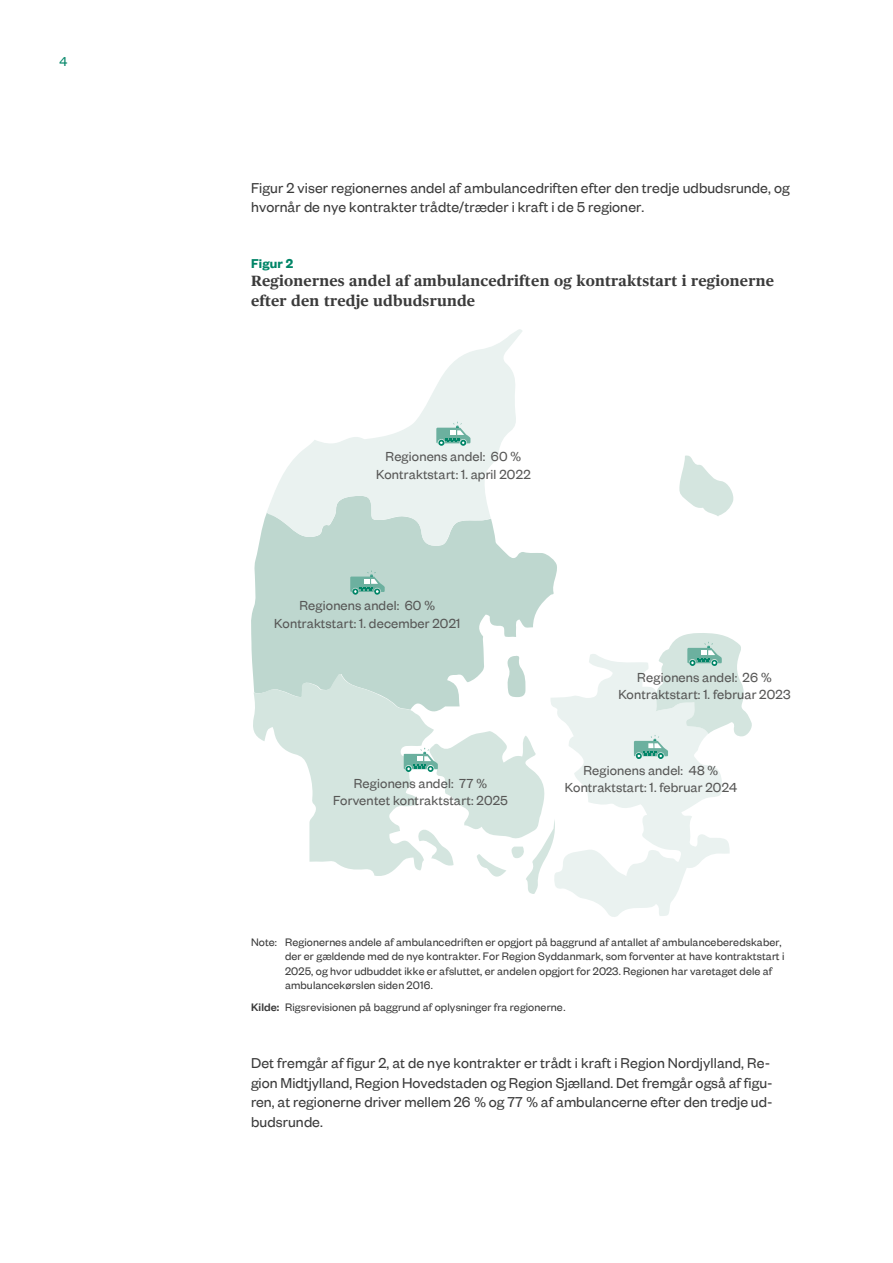
<style>
.page{position:relative;width:893px;height:1263px;background:#fff}
.page>*{position:absolute;margin:0;border:0;box-sizing:border-box;transform-origin:0 0}
.t1{font:15.9px/19.5px "Founders Grotesk";letter-spacing:.005em;color:#3b3b3b}
.t2{font:700 15px/19.5px "Publico Text";letter-spacing:.01em;color:#3b3b3b}
.t3{font:14.55px/17.2px "Founders Grotesk";letter-spacing:.01em;color:#575756;text-align:center}
.t4{font:600 14.25px "Founders Grotesk";letter-spacing:.01em;color:#008567}
.t5{font:14.25px "Founders Grotesk";color:#008567}
.t6{font:12px/14.2px "Founders Grotesk";letter-spacing:.01em;color:#3b3b3b}
.s1{font-weight:500}
</style>
<div class="page">
<svg style="left:557px;top:654px;width:173px;height:263px;fill:#eaf2f0"></svg>
<svg style="left:251px;top:513px;width:307px;height:200px;fill:#bed7cf"></svg>
<svg style="left:252px;top:674px;width:305px;height:220px"></svg>
<svg style="left:267px;top:329px;width:256px;height:217px"></svg>
<svg style="left:436px;top:422px;width:34px;height:24px"></svg>
<svg style="left:350px;top:570px;width:35px;height:25px"></svg>
<svg style="left:404px;top:748px;width:34px;height:24px"></svg>
<svg style="left:634px;top:455px;width:118px;height:304px"></svg>
<p class="t5" style="left:60px;top:53px;width:9px">4</p>
<p class="t1" style="left:251px;top:178px;width:540px">Figur 2 viser regionernes andel af ambulancedriften efter den tredje udbudsrunde, og hvornår de nye kontrakter trådte/træder i kraft i de 5 regioner.</p>
<p class="t4" style="left:251px;top:254px;width:44px">Figur 2</p>
<p class="t2" style="left:251px;top:272px;width:525px">Regionernes andel af ambulancedriften og kontraktstart i regionerne efter den tredje udbudsrunde</p>
<p class="t3" style="left:376px;top:448px;width:156px">Regionens andel: 60 %<br>Kontraktstart: 1. april 2022</p>
<p class="t3" style="left:274px;top:597px;width:188px">Regionens andel: 60 %<br>Kontraktstart: 1. december 2021</p>
<p class="t3" style="left:333px;top:775px;width:176px">Regionens andel: 77 %<br>Forventet kontraktstart: 2025</p>
<p class="t3" style="left:618px;top:669px;width:174px">Regionens andel: 26 %<br>Kontraktstart: 1. februar 2023</p>
<p class="t3" style="left:565px;top:762px;width:174px">Regionens andel: 48 %<br>Kontraktstart: 1. februar 2024</p>
<p class="t6" style="left:285px;top:935px;width:501px;text-indent:-34px">Note: Regionernes andele af ambulancedriften er opgjort på baggrund af antallet af ambulanceberedskaber, der er gældende med de nye kontrakter. For Region Syddanmark, som forventer at have kontraktstart i 2025, og hvor udbuddet ikke er afsluttet, er andelen opgjort for 2023. Regionen har varetaget dele af ambulancekørslen siden 2016.</p>
<p class="t6" style="left:251px;top:1000px;width:316px"><span class="s1">Kilde:</span> Rigsrevisionen på baggrund af oplysninger fra regionerne.</p>
<p class="t1" style="left:251px;top:1053px;width:523px">Det fremgår af figur 2, at de nye kontrakter er trådt i kraft i Region Nordjylland, Re&shy;gion Midtjylland, Region Hovedstaden og Region Sjælland. Det fremgår også af figu&shy;ren, at regionerne driver mellem 26 % og 77 % af ambulancerne efter den tredje ud&shy;budsrunde.</p>
</div>
